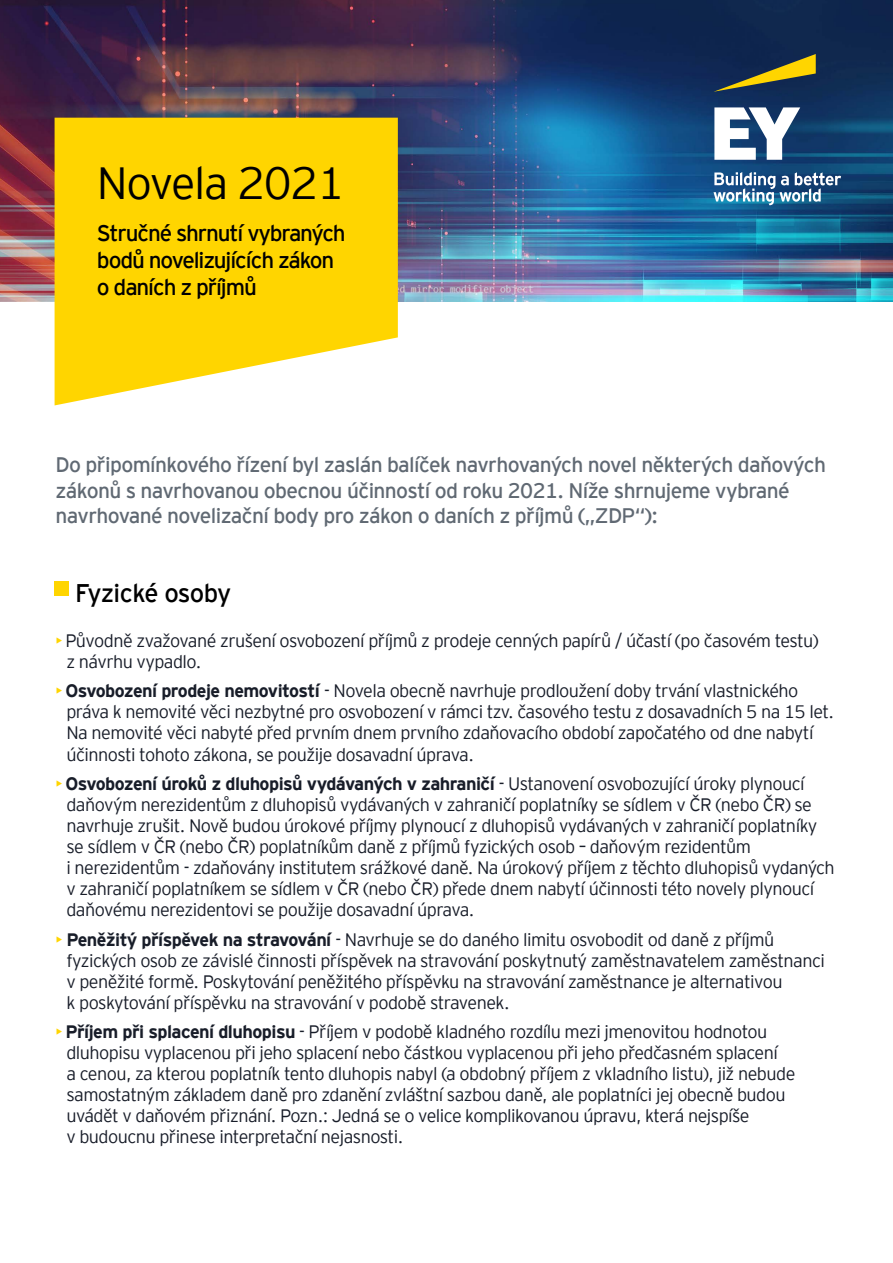
<style>
.page{position:relative;width:893px;height:1263px;background:#fff}
.page>*{position:absolute;margin:0;border:0;box-sizing:border-box;transform-origin:0 0}
.t1{font:300 45px "EY Interstate";letter-spacing:-.03em;color:#000}
.t2{font:25.5px "EY Interstate";letter-spacing:-.035em;color:#000}
.t3{font:22.5px/27px "EY Interstate";letter-spacing:-.05em;color:#000}
.t4{font:21px/25.5px "EY Interstate";letter-spacing:-.03em;color:#606973}
.t5{font:300 18px/21px "EY Interstate";letter-spacing:-.03em;color:#181d29}
.s1{color:#ffd500}
.s2{font-weight:700}
</style>
<div class="page">
<img style="left:0;top:0;width:893px;height:302px">
<svg style="left:713px;top:54px;width:103px;height:38px"></svg>
<svg style="left:713px;top:107px;width:128px;height:98px"></svg>
<svg style="left:55px;top:118px;width:343px;height:287px;fill:#ffd500"></svg>
<div style="left:54px;top:581px;width:14px;height:15px;background:#ffd500"></div>
<h1 class="t1" style="left:97px;top:151px;width:249px">Novela 2021</h1>
<p class="t3" style="left:97px;top:218px;width:250px">Stručné shrnutí vybraných bodů novelizujících zákon o daních z příjmů</p>
<p class="t4" style="left:56px;top:451px;width:772px">Do připomínkového řízení byl zaslán balíček navrhovaných novel některých daňových zákonů s navrhovanou obecnou účinností od roku 2021. Níže shrnujeme vybrané navrhované novelizační body pro zákon o daních z příjmů („ZDP“):</p>
<h2 class="t2" style="left:75px;top:575px;width:158px">Fyzické osoby</h2>
<p class="t5" style="left:66px;top:629px;width:754px;text-indent:-11px"><span class="s1">•</span> ►Původně zvažované zrušení osvobození příjmů z prodeje cenných papírů / účastí (po časovém testu) z návrhu vypadlo.</p>
<p class="t5" style="left:66px;top:679px;width:769px;text-indent:-11px"><span class="s1">•</span> <span class="s2">Osvobození prodeje nemovitostí</span> - Novela obecně navrhuje prodloužení doby trvání vlastnického práva k nemovité věci nezbytné pro osvobození v rámci tzv. časového testu z dosavadních 5 na 15 let.<br>Na nemovité věci nabyté před prvním dnem prvního zdaňovacího období započatého od dne nabytí účinnosti tohoto zákona, se použije dosavadní úprava.</p>
<p class="t5" style="left:66px;top:772px;width:770px;text-indent:-11px"><span class="s1">•</span> <span class="s2">Osvobození úroků z dluhopisů vydávaných v zahraničí</span> - Ustanovení osvobozující úroky plynoucí daňovým nerezidentům z dluhopisů vydávaných v zahraničí poplatníky se sídlem v ČR (nebo ČR) se navrhuje zrušit. Nově budou úrokové příjmy plynoucí z dluhopisů vydávaných v zahraničí poplatníky se sídlem v ČR (nebo ČR) poplatníkům daně z příjmů fyzických osob – daňovým rezidentům<br>i nerezidentům - zdaňovány institutem srážkové daně. Na úrokový příjem z těchto dluhopisů vydaných v zahraničí poplatníkem se sídlem v ČR (nebo ČR) přede dnem nabytí účinnosti této novely plynoucí daňovému nerezidentovi se použije dosavadní úprava.</p>
<p class="t5" style="left:66px;top:928px;width:760px;text-indent:-11px"><span class="s1">•</span> <span class="s2">Peněžitý příspěvek na stravování</span> - Navrhuje se do daného limitu osvobodit od daně z příjmů fyzických osob ze závislé činnosti příspěvek na stravování poskytnutý zaměstnavatelem zaměstnanci v peněžité formě. Poskytování peněžitého příspěvku na stravování zaměstnance je alternativou<br>k poskytování příspěvku na stravování v podobě stravenek.</p>
<p class="t5" style="left:56px;top:1020px;width:713px"><span class="s1">•</span> <span class="s2">Příjem při splacení dluhopisu</span> - Příjem v podobě kladného rozdílu mezi jmenovitou hodnotou</p>
<p class="t5" style="left:66px;top:1020px;width:1px">►</p>
<p class="t5" style="left:66px;top:1041px;width:730px">dluhopisu vyplacenou při jeho splacení nebo částkou vyplacenou při jeho předčasném splacení<br>a cenou, za kterou poplatník tento dluhopis nabyl (a obdobný příjem z vkladního listu), již nebude samostatným základem daně pro zdanění zvláštní sazbou daně, ale poplatníci jej obecně budou uvádět v daňovém přiznání. Pozn.: Jedná se o velice komplikovanou úpravu, která nejspíše<br>v budoucnu přinese interpretační nejasnosti.</p>
</div>
